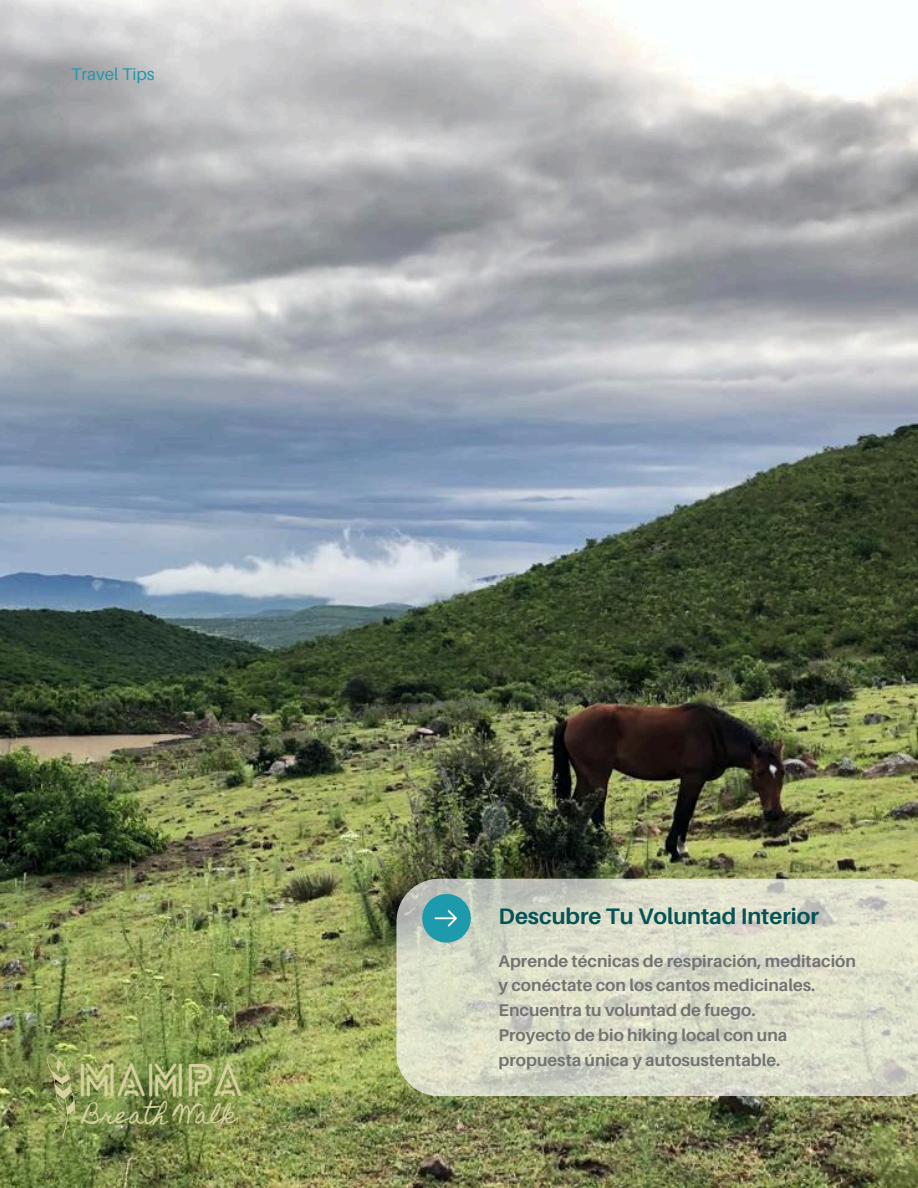
<style>
.page{position:relative;width:918px;height:1188px;background:#fff}
.page>*{position:absolute;margin:0;border:0;box-sizing:border-box;transform-origin:0 0}
.t1{font:700 44.25px "Lovelo Line";color:#d8d1a0}
.t2{font:22.65px "Homemade Apple";color:#d8d1a0}
.t3{font:700 22.5px "Aileron";color:#055354}
.t4{font:700 16.95px/24.8px "Aileron";color:#737373}
.t5{font:16.95px "Aileron";color:#1d9aac}
</style>
<div class="page">
<img style="left:0;top:0;width:918px;height:1188px">
<svg style="left:396px;top:879px;width:522px;height:217px;background:#d7dac6"></svg>
<svg style="left:422px;top:894px;width:49px;height:48px;background:#47a7b2"></svg>
<svg style="left:47px;top:1054px;width:28px;height:85px;background:#8f9b5a"></svg>
<p class="t5" style="left:71px;top:64px;width:85px">Travel Tips</p>
<p class="t1" style="left:78px;top:1062px;width:166px">MAMPA</p>
<h2 class="t2" style="left:84px;top:1102px;width:154px">Breath Walk</h2>
<p class="t3" style="left:499px;top:902px;width:322px">Descubre Tu Voluntad Interior</p>
<h1 class="t4" style="left:499px;top:948px;width:359px">Aprende técnicas de respiración, meditación y conéctate con los cantos medicinales.<br>Encuentra tu voluntad de fuego.<br>Proyecto de bio hiking local con una propuesta única y autosustentable.</h1>
</div>
